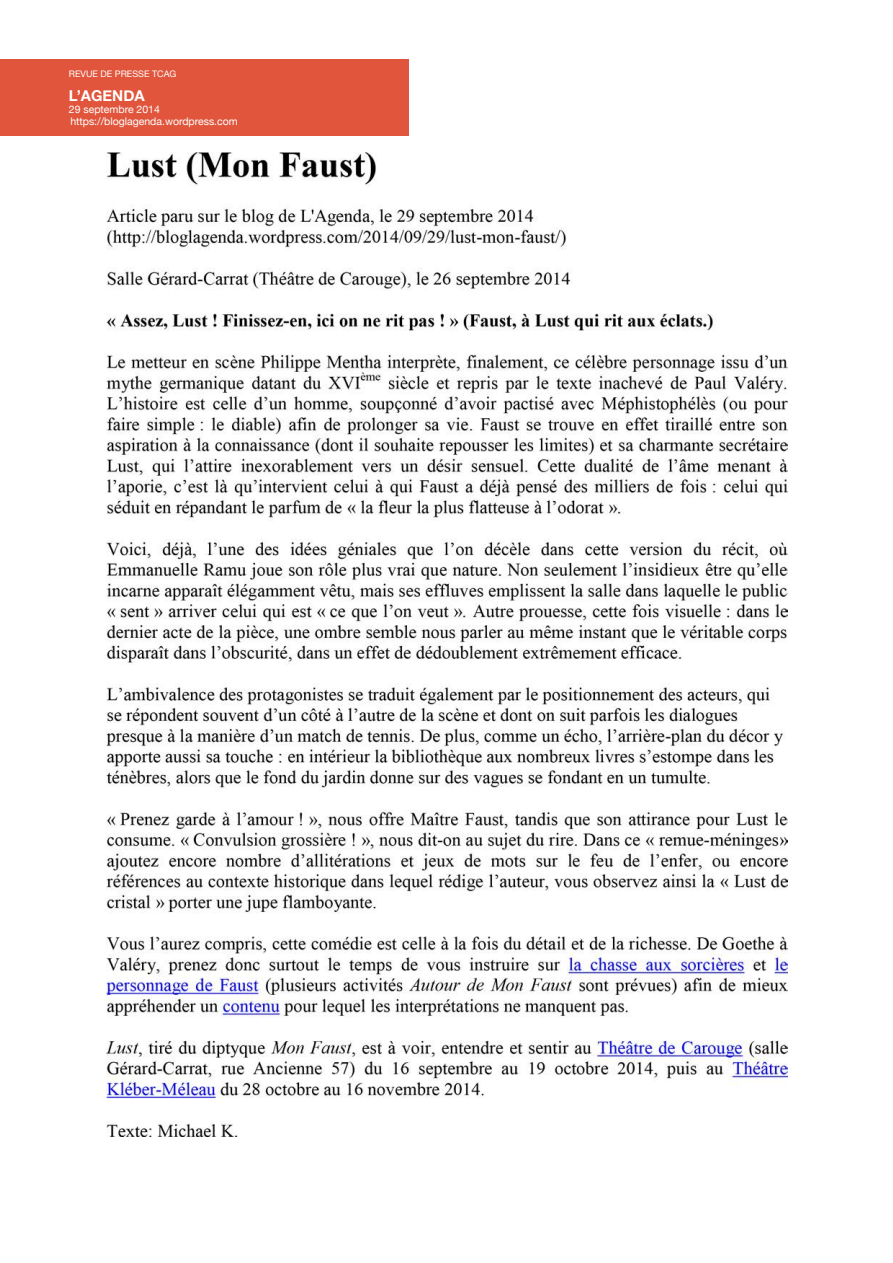
<style>
.page{position:relative;width:893px;height:1263px;background:#fff}
.page>*{position:absolute;margin:0;border:0;box-sizing:border-box;transform-origin:0 0}
.t1{font:700 15px "Helvetica Neue";color:#fff}
.t2{font:10.5px "Helvetica Neue";color:#fff}
.t3{font:9px "Helvetica Neue";color:#fff}
</style>
<div class="page">
<div style="left:0;top:60px;width:408px;height:76px;background:#e0553c"></div>
<img style="left:106px;top:153px;width:682px;height:983px">
<p class="t3" style="left:69px;top:68px;width:109px">REVUE DE PRESSE TCAG</p>
<p class="t1" style="left:69px;top:84px;width:77px">L’AGENDA</p>
<p class="t2" style="left:69px;top:102px;width:93px">29 septembre 2014</p>
<p class="t2" style="left:70px;top:114px;width:169px">https://bloglagenda.wordpress.com</p>
</div>
